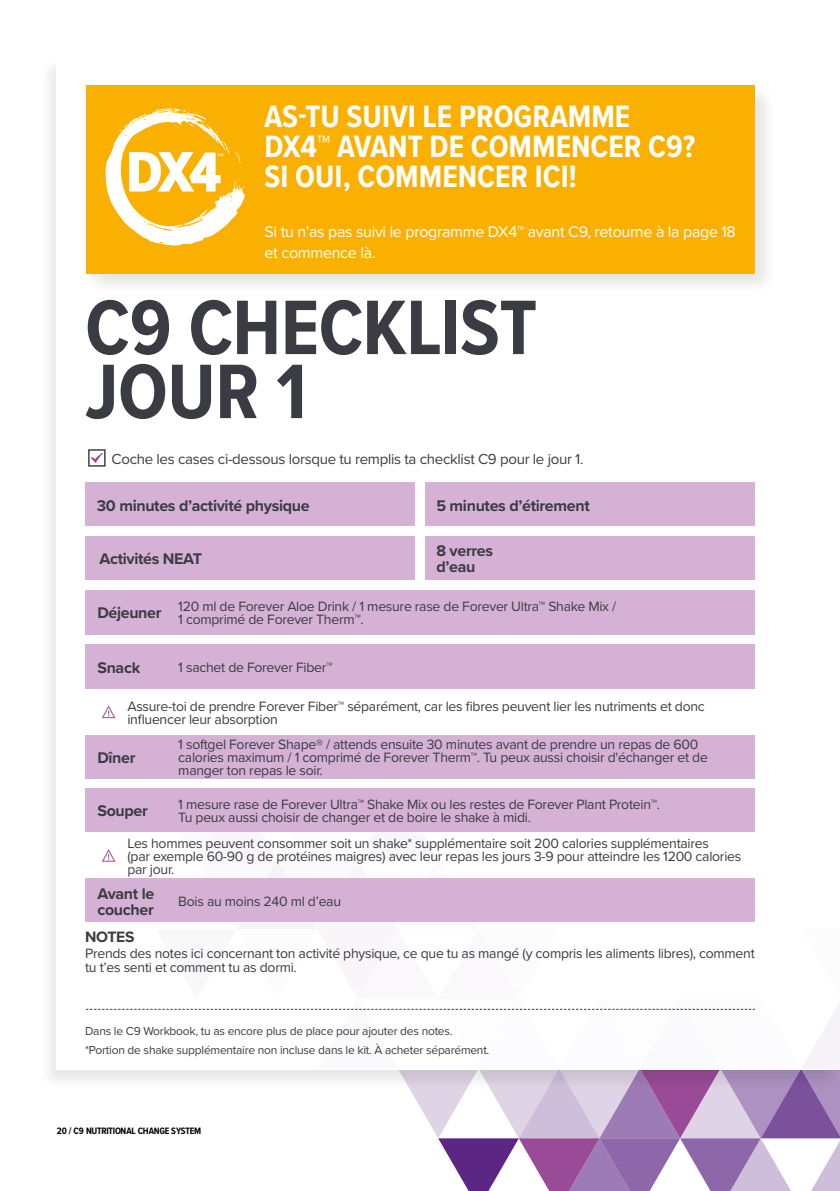
<style>
.page{position:relative;width:840px;height:1191px;background:#fff}
.page>*{position:absolute;margin:0;border:0;box-sizing:border-box;transform-origin:0 0}
.t1{font:700 80px/64px "Proxima Nova Cond";letter-spacing:-.005em;color:#3b3c43}
.t2{font:700 32px/30px "Proxima Nova Cond";color:#fff}
.t3{font:700 16px/16px "Proxima Nova";letter-spacing:-.02em;color:#3b3c43}
.t4{font:16px/21px "Proxima Nova";letter-spacing:-.02em;color:#fff}
.t5{font:700 15.6px "Proxima Nova";letter-spacing:-.02em;color:#3b3c43}
.t6{font:15px "Proxima Nova";letter-spacing:-.02em;color:#3b3c43}
.t7{font:14px/13.2px "Proxima Nova";letter-spacing:-.02em;color:#3b3c43}
.t8{font:12px/19.4px "Proxima Nova";letter-spacing:-.02em;color:#3b3c43}
.t9{font:700 9.6px "Proxima Nova Cond";letter-spacing:-.025em;color:#000}
</style>
<div class="page">
<div style="left:38px;top:56px;width:801px;height:1035px;background:#f7f7f7"></div>
<div style="left:57px;top:57px;width:782px;height:1012px;background:#fff"></div>
<hr style="left:835px;top:53px;width:4px;height:1035px;background:#fff">
<div style="left:425px;top:482px;width:329px;height:44px;background:#d4b1d5"></div>
<div style="left:85px;top:536px;width:329px;height:44px;background:#d4b1d5"></div>
<div style="left:425px;top:536px;width:329px;height:44px;background:#d4b1d5"></div>
<div style="left:85px;top:589px;width:669px;height:45px;background:#d4b1d5"></div>
<div style="left:85px;top:644px;width:669px;height:45px;background:#d4b1d5"></div>
<div style="left:85px;top:482px;width:329px;height:44px;background:#d4b1d5"></div>
<div style="left:85px;top:83px;width:691px;height:211px;background:#000;opacity:.1"></div>
<div style="left:86px;top:85px;width:668px;height:188px;background:#f9b000"></div>
<div style="left:85px;top:734px;width:669px;height:44px;background:#d4b1d5"></div>
<div style="left:85px;top:788px;width:669px;height:44px;background:#d4b1d5"></div>
<svg style="left:102px;top:705px;width:13px;height:13px"></svg>
<svg style="left:105px;top:108px;width:140px;height:138px"></svg>
<svg style="left:88px;top:449px;width:17px;height:17px"></svg>
<svg style="left:86px;top:789px;width:753px;height:402px"></svg>
<h2 class="t2" style="left:264px;top:101px;width:432px">AS-TU SUIVI LE PROGRAMME<br>DX4™ AVANT DE COMMENCER C9?<br>SI OUI, COMMENCER ICI!</h2>
<p class="t4" style="left:264px;top:220px;width:472px">Si tu n’as pas suivi le programme DX4™ avant C9, retourne à la page 18 et commence là.</p>
<h1 class="t1" style="left:85px;top:294px;width:453px">C9 CHECKLIST<br>JOUR 1</h1>
<p class="t6" style="left:111px;top:448px;width:473px">Coche les cases ci-dessous lorsque tu remplis ta checklist C9 pour le jour 1.</p>
<p class="t3" style="left:436px;top:497px;width:155px">5 minutes d’étirement</p>
<p class="t3" style="left:97px;top:497px;width:214px">30 minutes d’activité physique</p>
<p class="t3" style="left:99px;top:550px;width:104px">Activités NEAT</p>
<p class="t3" style="left:436px;top:542px;width:58px">8 verres d’eau</p>
<p class="t3" style="left:97px;top:604px;width:66px">Déjeuner</p>
<p class="t7" style="left:178px;top:599px;width:439px">120 ml de Forever Aloe Drink / 1 mesure rase de Forever Ultra™ Shake Mix /<br>1 comprimé de Forever Therm™.</p>
<p class="t3" style="left:97px;top:659px;width:44px">Snack</p>
<p class="t7" style="left:178px;top:660px;width:156px">1 sachet de Forever Fiber™</p>
<p class="t7" style="left:127px;top:699px;width:578px">Assure-toi de prendre Forever Fiber™ séparément, car les fibres peuvent lier les nutriments et donc influencer leur absorption</p>
<p class="t3" style="left:97px;top:749px;width:40px">Dîner</p>
<p class="t7" style="left:178px;top:737px;width:530px">1 softgel Forever Shape® / attends ensuite 30 minutes avant de prendre un repas de 600 calories maximum / 1 comprimé de Forever Therm™. Tu peux aussi choisir d'échanger et de manger ton repas le soir.</p>
<p class="t3" style="left:97px;top:803px;width:52px">Souper</p>
<p class="t7" style="left:178px;top:797px;width:483px">1 mesure rase de Forever Ultra™ Shake Mix ou les restes de Forever Plant Protein™.<br>Tu peux aussi choisir de changer et de boire le shake à midi.</p>
<p class="t7" style="left:127px;top:836px;width:615px">Les hommes peuvent consommer soit un shake* supplémentaire soit 200 calories supplémentaires<br>(par exemple 60-90 g de protéines maigres) avec leur repas les jours 3-9 pour atteindre les 1200 calories par jour.</p>
<p class="t3" style="left:97px;top:885px;width:58px">Avant le coucher</p>
<p class="t7" style="left:178px;top:894px;width:164px">Bois au moins 240 ml d’eau</p>
<p class="t5" style="left:85px;top:925px;width:51px">NOTES</p>
<p class="t7" style="left:85px;top:946px;width:670px">Prends des notes ici concernant ton activité physique, ce que tu as mangé (y compris les aliments libres), comment tu t’es senti et comment tu as dormi.</p>
<p class="t8" style="left:85px;top:1020px;width:405px">Dans le C9 Workbook, tu as encore plus de place pour ajouter des notes. *Portion de shake supplémentaire non incluse dans le kit. À acheter séparément.</p>
<p class="t9" style="left:57px;top:1124px;width:146px">20 / C9️ NUTRITIONAL CHANGE SYSTEM</p>
</div>
